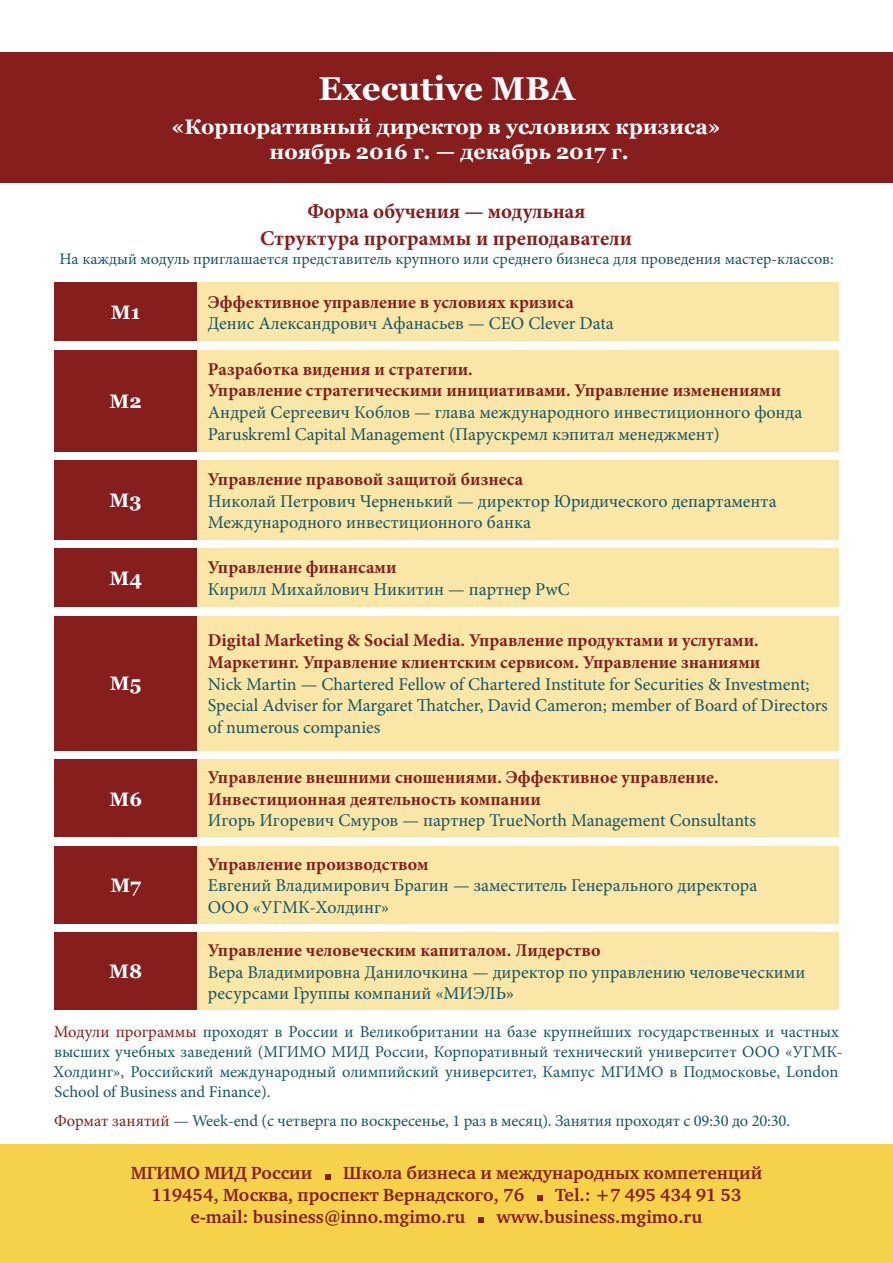
<style>
.page{position:relative;width:893px;height:1263px;background:#fff}
.page>*{position:absolute;margin:0;border:0;box-sizing:border-box;transform-origin:0 0}
.t1{font:700 33px "Georgia";color:#fff}
.t2{font:700 21px/25.2px "Georgia";color:#fff;text-align:center}
.t3{font:700 21px "Minion Pro";color:#851e1c}
.t4{font:700 19.5px "Georgia";color:#fff}
.t5{font:18px/21.6px "Minion Pro";color:#165466}
.t6{font:700 18px/21.6px "Minion Pro";color:#851e1c}
.t7{font:700 18px/21.6px "Charter C";color:#851e1c}
.t8{font:16.5px/19.8px "Minion Pro";color:#165466}
.t9{font:16.05px "Minion Pro";color:#165466}
.s1{color:#851e1c}
</style>
<div class="page">
<div style="left:0;top:52px;width:893px;height:131px;background:#851e1c"></div>
<div style="left:0;top:1144px;width:893px;height:119px;background:#f6d14a"></div>
<svg style="left:325px;top:1174px;width:6px;height:5px"></svg>
<svg style="left:537px;top:1195px;width:5px;height:6px"></svg>
<svg style="left:478px;top:1217px;width:6px;height:5px"></svg>
<div style="left:54px;top:283px;width:143px;height:58px;background:#851e1c"></div>
<div style="left:197px;top:283px;width:642px;height:58px;background:#fae6a6"></div>
<div style="left:54px;top:759px;width:143px;height:78px;background:#851e1c"></div>
<div style="left:197px;top:759px;width:642px;height:78px;background:#fae6a6"></div>
<div style="left:54px;top:548px;width:143px;height:59px;background:#851e1c"></div>
<div style="left:197px;top:548px;width:642px;height:59px;background:#fae6a6"></div>
<div style="left:54px;top:460px;width:143px;height:80px;background:#851e1c"></div>
<div style="left:197px;top:460px;width:642px;height:80px;background:#fae6a6"></div>
<div style="left:54px;top:933px;width:143px;height:77px;background:#851e1c"></div>
<div style="left:197px;top:933px;width:642px;height:77px;background:#fae6a6"></div>
<div style="left:54px;top:616px;width:143px;height:134px;background:#851e1c"></div>
<div style="left:197px;top:616px;width:642px;height:134px;background:#fae6a6"></div>
<div style="left:54px;top:350px;width:143px;height:102px;background:#851e1c"></div>
<div style="left:197px;top:350px;width:642px;height:102px;background:#fae6a6"></div>
<div style="left:54px;top:846px;width:143px;height:78px;background:#851e1c"></div>
<div style="left:197px;top:846px;width:642px;height:78px;background:#fae6a6"></div>
<h1 class="t1" style="left:319px;top:70px;width:258px">Executive МВА</h1>
<p class="t2" style="left:172px;top:114px;width:551px">«Корпоративный директор в условиях кризиса» ноябрь 2016 г. — декабрь 2017 г.</p>
<p class="t3" style="left:307px;top:203px;width:280px">Форма обучения — модульная</p>
<p class="t3" style="left:260px;top:230px;width:373px">Структура программы и преподаватели</p>
<p class="t9" style="left:60px;top:252px;width:776px">На каждый модуль приглашается представитель крупного или среднего бизнеса для проведения мастер-классов:</p>
<p class="t4" style="left:111px;top:301px;width:31px">М1</p>
<p class="t4" style="left:110px;top:390px;width:34px">М2</p>
<p class="t4" style="left:110px;top:490px;width:34px">М3</p>
<p class="t4" style="left:109px;top:567px;width:34px">М4</p>
<p class="t4" style="left:110px;top:673px;width:33px">М5</p>
<p class="t4" style="left:109px;top:788px;width:34px">М6</p>
<p class="t4" style="left:110px;top:874px;width:32px">М7</p>
<p class="t4" style="left:109px;top:960px;width:35px">М8</p>
<p class="t6" style="left:208px;top:292px;width:368px">Эффективное управление в условиях кризиса</p>
<p class="t5" style="left:208px;top:314px;width:407px">Денис Александрович Афанасьев — СЕО Clever Data</p>
<p class="t6" style="left:208px;top:360px;width:575px">Разработка видения и стратегии.<br>Управление стратегическими инициативами. Управление изменениями</p>
<p class="t5" style="left:208px;top:403px;width:596px">Андрей Сергеевич Коблов — глава международного инвестиционного фонда<br>Paruskreml Capital Management (Парускремл кэпитал менеджмент)</p>
<p class="t6" style="left:208px;top:470px;width:317px">Управление правовой защитой бизнеса</p>
<p class="t5" style="left:208px;top:491px;width:570px">Николай Петрович Черненький — директор Юридического департамента<br>Международного инвестиционного банка</p>
<p class="t6" style="left:208px;top:558px;width:190px">Управление финансами</p>
<p class="t5" style="left:208px;top:580px;width:363px">Кирилл Михайлович Никитин — партнер PwC</p>
<p class="t6" style="left:208px;top:631px;width:554px">Digital Marketing &amp; Social Media. Управление продуктами и услугами.<br>Маркетинг. Управление клиентским сервисом. Управление знаниями</p>
<p class="t5" style="left:208px;top:674px;width:621px">Nick Martin — Chartered Fellow of Chartered Institute for Securities &amp; Investment;<br>Special Adviser for Margaret Thatcher, David Cameron; member of Board of Directors of numerous companies</p>
<p class="t6" style="left:208px;top:768px;width:512px">Управление внешними сношениями. Эффективное управление.<br>Инвестиционная деятельность компании</p>
<p class="t5" style="left:208px;top:811px;width:550px">Игорь Игоревич Смуров — партнер TrueNorth Management Consultants</p>
<p class="t6" style="left:208px;top:855px;width:223px">Управление производством</p>
<p class="t5" style="left:208px;top:876px;width:551px">Евгений Владимирович Брагин — заместитель Генерального директора<br>ООО «УГМК-Холдинг»</p>
<p class="t6" style="left:208px;top:941px;width:394px">Управление человеческим капиталом. Лидерство</p>
<p class="t5" style="left:208px;top:963px;width:599px">Вера Владимировна Данилочкина — директор по управлению человеческими ресурсами Группы компаний «МИЭЛЬ»</p>
<p class="t8" style="left:54px;top:1023px;width:791px"><span class="s1">Модули программы</span> проходят в России и Великобритании на базе крупнейших государственных и частных высших учебных заведений (МГИМО МИД России, Корпоративный технический университет ООО «УГМК-Холдинг», Российский международный олимпийский университет, Кампус МГИМО в Подмосковье, London School of Business and Finance).</p>
<p class="t8" style="left:54px;top:1112px;width:738px"><span class="s1">Формат занятий</span> — Week-end (с четверга по воскресенье, 1 раз в месяц). Занятия проходят с 09:30 до 20:30.</p>
<p class="t7" style="left:151px;top:1164px;width:612px;text-indent:192px">Школа бизнеса и международных компетенций<br>119454, Москва, проспект Вернадского, 76</p>
<p class="t7" style="left:131px;top:1164px;width:183px">МГИМО МИД России</p>
<p class="t7" style="left:555px;top:1185px;width:188px">Tel.: +7 495 434 91 53</p>
<p class="t7" style="left:191px;top:1207px;width:276px">e-mail: business@inno.mgimo.ru</p>
<p class="t7" style="left:496px;top:1207px;width:207px">www.business.mgimo.ru</p>
</div>
